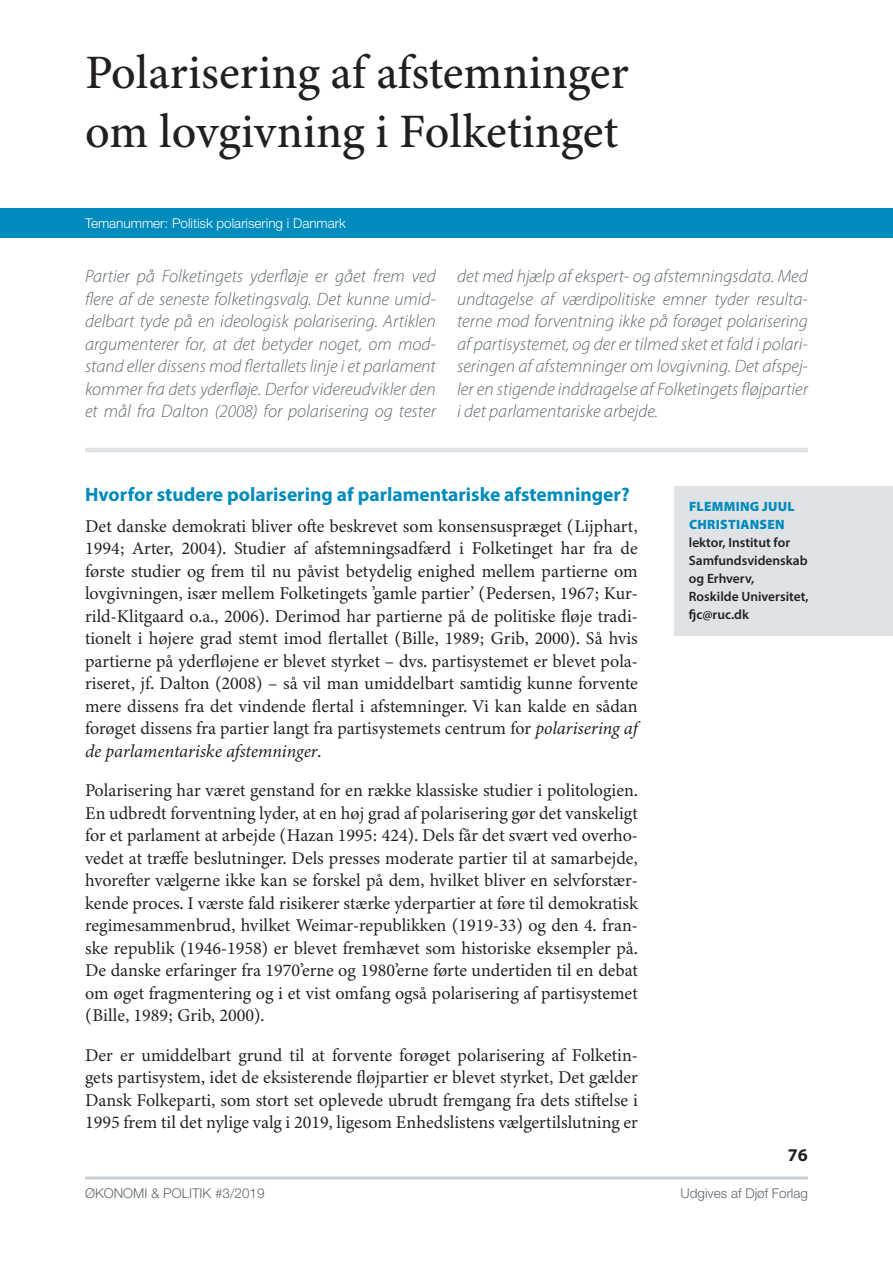
<style>
.page{position:relative;width:893px;height:1263px;background:#fff}
.page>*{position:absolute;margin:0;border:0;box-sizing:border-box;transform-origin:0 0}
.t1{font:500 48px/58.5px "Minion 3";color:#231f20}
.t2{font:700 19.5px "Myriad Pro";color:#008bbd}
.t3{font:18px/22.5px "Minion 3";color:#231f20;text-align:justify}
.t4{font:italic 300 18px/22.5px "Myriad Pro";color:#5e696f;text-align:justify}
.t5{font:700 18px "Myriad Pro";color:#231f20}
.t6{font:600 13.5px/18px "Myriad Pro";color:#231f20}
.t7{font:300 13.5px "Helvetica Neue LT Std";color:#5e696f}
.t8{font:300 13.5px "Helvetica Neue LT Std";color:#fff}
.t9{font:900 13.5px/18px "Myriad Pro";letter-spacing:.02em;color:#008bbd}
.s1{font-style:italic}
</style>
<div class="page">
<div style="left:675px;top:486px;width:218px;height:149px;background:#dfe3e6"></div>
<div style="left:0;top:208px;width:893px;height:30px;background:#008bbd"></div>
<hr style="left:85px;top:1176px;width:723px;height:3px;background:#c9cfd4">
<hr style="left:85px;top:448px;width:723px;height:4px;background:#dfe3e6">
<h1 class="t1" style="left:85px;top:43px;width:545px">Polarisering af afstemninger om lovgivning i Folketinget</h1>
<p class="t8" style="left:85px;top:215px;width:262px">Temanummer: Politisk polarisering i Danmark</p>
<p class="t4" style="left:85px;top:265px;width:352px">Partier på Folketingets yderfløje er gået frem ved flere af de seneste folketingsvalg. Det kunne umid&shy;delbart tyde på en ideologisk polarisering. Artiklen argumenterer for, at det betyder noget, om mod&shy;stand eller dissens mod flertallets linje i et parlament kommer fra dets yderfløje. Derfor videreudvikler den et mål fra Dalton (2008) for polarisering og tester</p>
<p class="t4" style="left:457px;top:265px;width:352px">det med hjælp af ekspert- og afstemningsdata. Med undtagelse af værdipolitiske emner tyder resulta&shy;terne mod forventning ikke på forøget polarisering af partisystemet, og der er tilmed sket et fald i polari&shy;seringen af afstemninger om lovgivning. Det afspej&shy;ler en stigende inddragelse af Folketingets fløjpartier i det parlamentariske arbejde.</p>
<p class="t2" style="left:85px;top:481px;width:546px">Hvorfor studere polarisering af parlamentariske afstemninger?</p>
<p class="t3" style="left:85px;top:514px;width:554px">Det danske demokrati bliver ofte beskrevet som konsensuspræget (Lijphart, 1994; Arter, 2004). Studier af afstemningsadfærd i Folketinget har fra de første studier og frem til nu påvist betydelig enighed mellem partierne om lovgivningen, især mellem Folketingets ’gamle partier’ (Pedersen, 1967; Kur&shy;rild-Klitgaard o.a., 2006). Derimod har partierne på de politiske fløje tradi&shy;tionelt i højere grad stemt imod flertallet (Bille, 1989; Grib, 2000). Så hvis partierne på yderfløjene er blevet styrket – dvs. partisystemet er blevet pola&shy;riseret, jf. Dalton (2008) – så vil man umiddelbart samtidig kunne forvente mere dissens fra det vindende flertal i afstemninger. Vi kan kalde en sådan forøget dissens fra partier langt fra partisystemets centrum for <span class="s1">polarisering af de parlamentariske afstemninger</span>.</p>
<p class="t3" style="left:85px;top:779px;width:554px">Polarisering har været genstand for en række klassiske studier i politologien.<br>En udbredt forventning lyder, at en høj grad af polarisering gør det vanskeligt for et parlament at arbejde (Hazan 1995: 424). Dels får det svært ved overho&shy;vedet at træffe beslutninger. Dels presses moderate partier til at samarbejde, hvorefter vælgerne ikke kan se forskel på dem, hvilket bliver en selvforstær&shy;kende proces. I værste fald risikerer stærke yderpartier at føre til demokratisk regimesammenbrud, hvilket Weimar-republikken (1919-33) og den 4. fran&shy;ske republik (1946-1958) er blevet fremhævet som historiske eksempler på.<br>De danske erfaringer fra 1970’erne og 1980’erne førte undertiden til en debat om øget fragmentering og i et vist omfang også polarisering af partisystemet (Bille, 1989; Grib, 2000).</p>
<p class="t3" style="left:85px;top:1043px;width:554px">Der er umiddelbart grund til at forvente forøget polarisering af Folketin&shy;gets partisystem, idet de eksisterende fløjpartier er blevet styrket, Det gælder Dansk Folkeparti, som stort set oplevede ubrudt fremgang fra dets stiftelse i 1995 frem til det nylige valg i 2019, ligesom Enhedslistens vælgertilslutning er</p>
<p class="t9" style="left:689px;top:497px;width:107px">FLEMMING JUUL<br>CHRISTIANSEN</p>
<p class="t6" style="left:689px;top:533px;width:121px">lektor, Institut for<br>Samfundsvidenskab og Erhverv,<br>Roskilde Universitet, fjc@ruc.dk</p>
<p class="t5" style="left:788px;top:1143px;width:21px">76</p>
<p class="t7" style="left:85px;top:1185px;width:181px">ØKONOMI &amp; POLITIK #3/2019</p>
<p class="t7" style="left:681px;top:1185px;width:129px">Udgives af Djøf Forlag</p>
</div>
